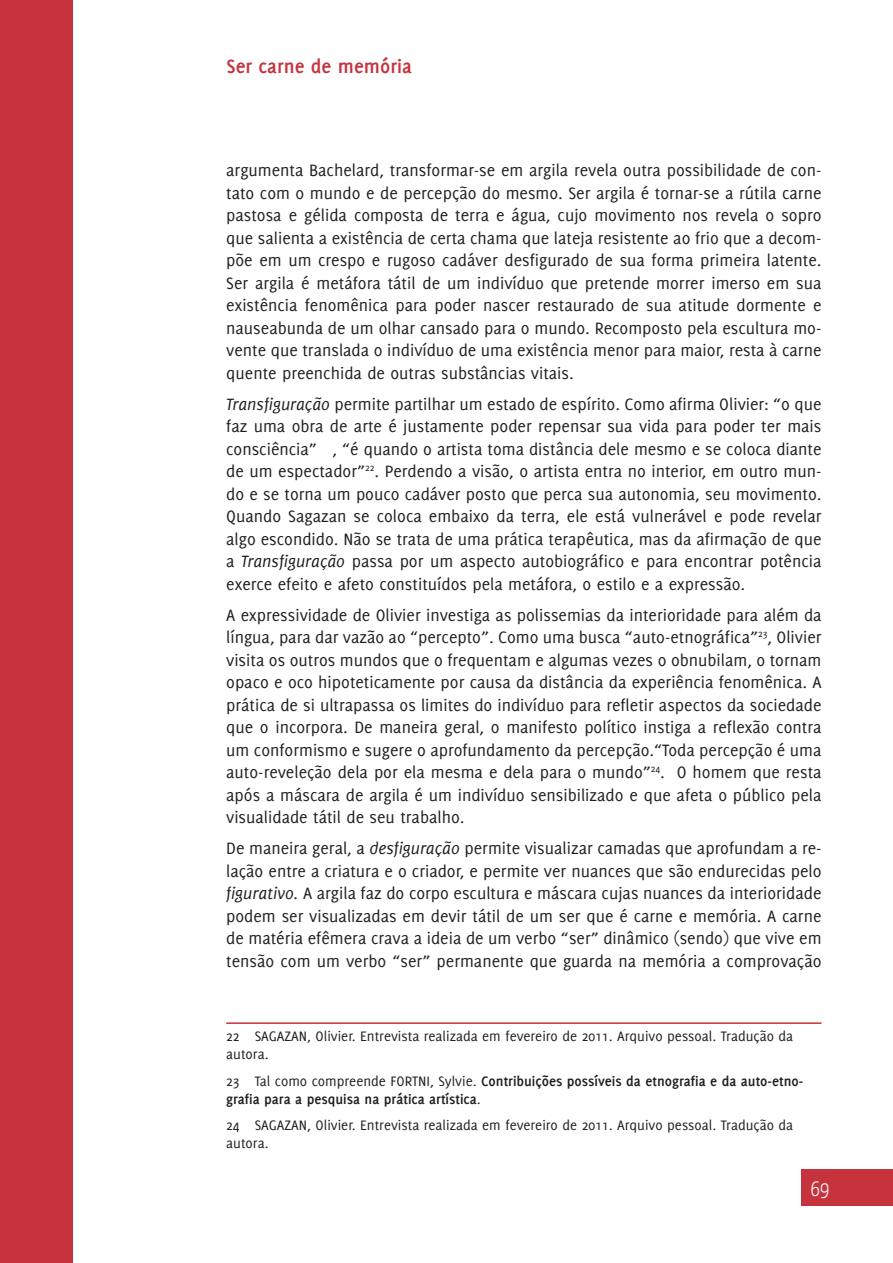
<style>
.page{position:relative;width:893px;height:1263px;background:#fff}
.page>*{position:absolute;margin:0;border:0;box-sizing:border-box;transform-origin:0 0}
.t1{font:700 21px "Delicious";color:#c6333d}
.t2{font:300 21px "Yanone Kaffeesatz";color:#fff}
.t3{font:18px/22.5px "Delicious";color:#231f20;text-align:justify}
.t4{font:15px/18px "Delicious";color:#231f20}
.t5{font:700 15px/18px "Delicious";color:#231f20}
.s1{font-style:italic}
.s2{font-weight:400}
</style>
<div class="page">
<div style="left:0;top:0;width:72px;height:1263px;background:#c6333d"></div>
<div style="left:802px;top:1170px;width:91px;height:36px;background:#c6333d"></div>
<hr style="left:226px;top:1022px;width:595px;height:2px;background:#c6333d">
<p class="t1" style="left:227px;top:54px;width:187px">Ser carne de memória</p>
<p class="t3" style="left:226px;top:159px;width:597px">argumenta Bachelard, transformar-se em argila revela outra possibilidade de con&shy;tato com o mundo e de percepção do mesmo. Ser argila é tornar-se a rútila carne pastosa e gélida composta de terra e água, cujo movimento nos revela o sopro que salienta a existência de certa chama que lateja resistente ao frio que a decom&shy;põe em um crespo e rugoso cadáver desfigurado de sua forma primeira latente.<br>Ser argila é metáfora tátil de um indivíduo que pretende morrer imerso em sua existência fenomênica para poder nascer restaurado de sua atitude dormente e nauseabunda de um olhar cansado para o mundo. Recomposto pela escultura mo&shy;vente que translada o indivíduo de uma existência menor para maior, resta à carne quente preenchida de outras substâncias vitais.</p>
<p class="t3" style="left:226px;top:392px;width:597px"><span class="s1">Transfiguração</span> permite partilhar um estado de espírito. Como afirma Olivier: “o que faz uma obra de arte é justamente poder repensar sua vida para poder ter mais consciência” , “é quando o artista toma distância dele mesmo e se coloca diante de um espectador”<sup>22</sup>. Perdendo a visão, o artista entra no interior, em outro mun&shy;do e se torna um pouco cadáver posto que perca sua autonomia, seu movimento.<br>Quando Sagazan se coloca embaixo da terra, ele está vulnerável e pode revelar algo escondido. Não se trata de uma prática terapêutica, mas da afirmação de que a <span class="s1">Transfiguração</span> passa por um aspecto autobiográfico e para encontrar potência exerce efeito e afeto constituídos pela metáfora, o estilo e a expressão.</p>
<p class="t3" style="left:226px;top:603px;width:597px">A expressividade de Olivier investiga as polissemias da interioridade para além da língua, para dar vazão ao “percepto”. Como uma busca “auto-etnográfica”<sup>23</sup>, Olivier visita os outros mundos que o frequentam e algumas vezes o obnubilam, o tornam opaco e oco hipoteticamente por causa da distância da experiência fenomênica. A prática de si ultrapassa os limites do indivíduo para refletir aspectos da sociedade que o incorpora. De maneira geral, o manifesto político instiga a reflexão contra um conformismo e sugere o aprofundamento da percepção.“Toda percepção é uma auto-reveleção dela por ela mesma e dela para o mundo”<sup>24</sup>. O homem que resta após a máscara de argila é um indivíduo sensibilizado e que afeta o público pela visualidade tátil de seu trabalho.</p>
<p class="t3" style="left:226px;top:837px;width:597px">De maneira geral, a <span class="s1">desfiguração</span> permite visualizar camadas que aprofundam a re&shy;lação entre a criatura e o criador, e permite ver nuances que são endurecidas pelo <span class="s1">figurativo.</span> A argila faz do corpo escultura e máscara cujas nuances da interioridade podem ser visualizadas em devir tátil de um ser que é carne e memória. A carne de matéria efêmera crava a ideia de um verbo “ser” dinâmico (sendo) que vive em tensão com um verbo “ser” permanente que guarda na memória a comprovação</p>
<p class="t4" style="left:226px;top:1027px;width:568px">22 SAGAZAN, Olivier. Entrevista realizada em fevereiro de 2011. Arquivo pessoal. Tradução da autora.</p>
<p class="t5" style="left:226px;top:1071px;width:579px"><span class="s2">23 Tal como compreende FORTNI, Sylvie.</span> Contribuições possíveis da etnografia e da auto-etno&shy;grafia para a pesquisa na prática artística<span class="s2">.</span></p>
<p class="t4" style="left:226px;top:1116px;width:568px">24 SAGAZAN, Olivier. Entrevista realizada em fevereiro de 2011. Arquivo pessoal. Tradução da autora.</p>
<p class="t2" style="left:811px;top:1176px;width:20px">69</p>
</div>
